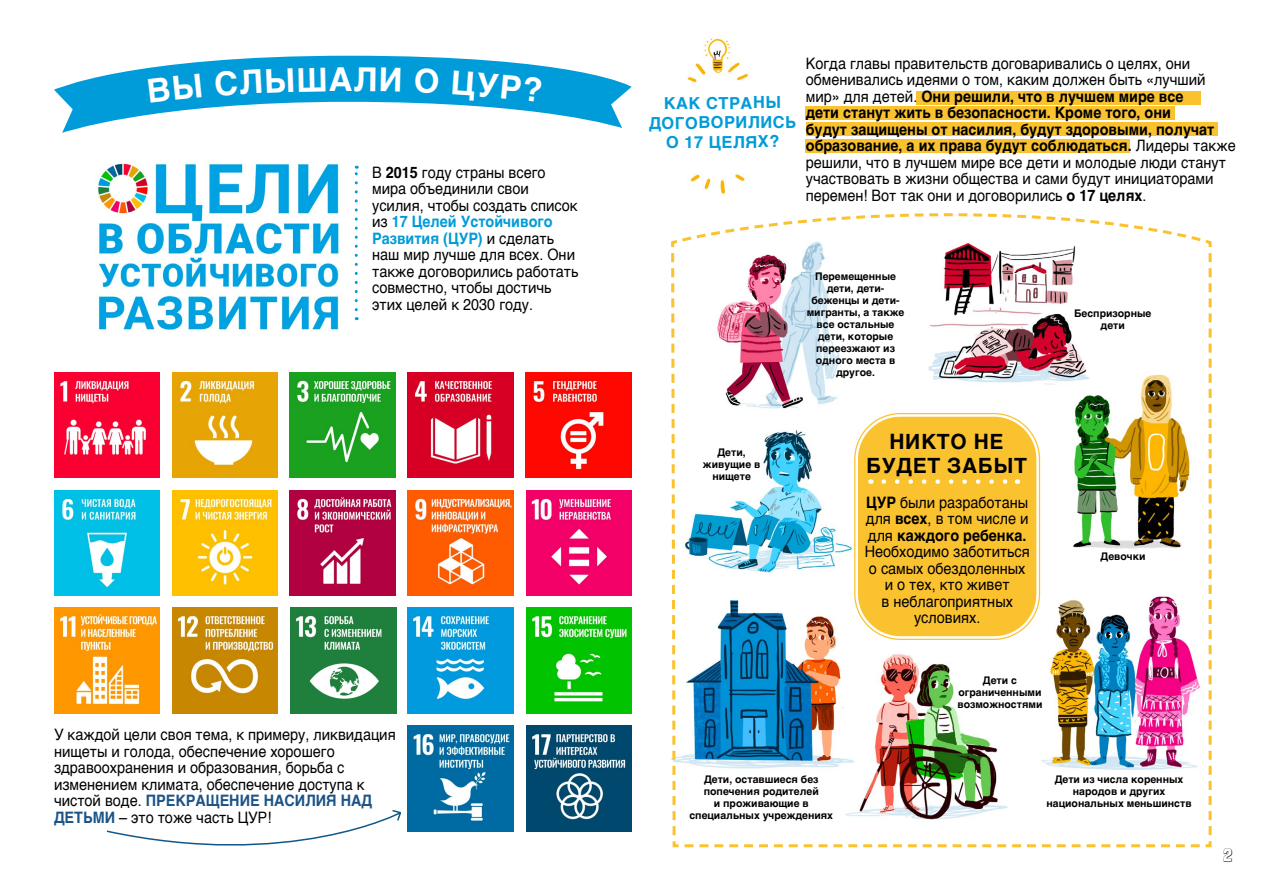
<style>
.page{position:relative;width:1263px;height:893px;background:#fff}
.page>*{position:absolute;margin:0;border:0;box-sizing:border-box;transform-origin:0 0}
.t1{font:700 33px "Helvetica";color:#fff}
.t2{font:700 21px/24px "Helvetica";letter-spacing:.03em;color:#000;text-align:center}
.t3{font:18px "Londrina Shadow";color:#000}
.t4{font:700 16.5px/19.5px "Helvetica";color:#009bd9;text-align:center}
.t5{font:15.75px/16.5px "Helvetica";color:#000;scale:.92 1}
.t6{font:700 10.5px/12px "Helvetica";color:#000;text-align:center}
.s1{font-weight:700}
.s2{font-weight:700;color:#009bd9}
.s3{font-weight:700;color:#1d5487}
</style>
<div class="page">
<svg style="left:355px;top:166px;width:3px;height:144px"></svg>
<svg style="left:806px;top:91px;width:411px;height:61px"></svg>
<svg style="left:106px;top:810px;width:295px;height:36px"></svg>
<img style="left:671px;top:213px;width:540px;height:625px">
<img style="left:98px;top:163px;width:241px;height:167px">
<img style="left:54px;top:372px;width:106px;height:106px">
<img style="left:54px;top:490px;width:106px;height:106px">
<img style="left:172px;top:372px;width:106px;height:106px">
<img style="left:172px;top:490px;width:106px;height:106px">
<img style="left:290px;top:372px;width:106px;height:106px">
<img style="left:290px;top:490px;width:106px;height:106px">
<img style="left:408px;top:372px;width:106px;height:106px">
<img style="left:408px;top:490px;width:106px;height:106px">
<img style="left:526px;top:490px;width:106px;height:106px">
<img style="left:526px;top:608px;width:106px;height:106px">
<img style="left:290px;top:608px;width:106px;height:106px">
<img style="left:408px;top:608px;width:106px;height:106px">
<img style="left:172px;top:608px;width:106px;height:106px">
<img style="left:54px;top:608px;width:106px;height:106px">
<img style="left:408px;top:725px;width:106px;height:106px">
<img style="left:526px;top:726px;width:106px;height:106px">
<img style="left:526px;top:372px;width:105px;height:106px">
<svg style="left:54px;top:56px;width:578px;height:77px"></svg>
<h1 class="t1" style="left:329px;top:59px;width:25px">А</h1>
<p class="t5" style="left:806px;top:56px;width:469px">Когда главы правительств договаривались о целях, они обменивались идеями о том, каким должен быть «лучший мир» для детей. <span class="s1">Они решили, что в лучшем мире все<br>дети станут жить в безопасности. Кроме того, они<br>будут защищены от насилия, будут здоровыми, получат образование, а их права будут соблюдаться.</span> Лидеры также решили, что в лучшем мире все дети и молодые люди станут участвовать в жизни общества и сами будут инициаторами перемен! Вот так они и договорились <span class="s1">о 17 целях</span>.</p>
<p class="t4" style="left:648px;top:96px;width:149px;rotate:-1deg">КАК СТРАНЫ<br>ДОГОВОРИЛИСЬ<br>О 17 ЦЕЛЯХ?</p>
<p class="t5" style="left:372px;top:164px;width:226px">В <span class="s1">2015</span> году страны всего мира объединили свои усилия, чтобы создать список из <span class="s2">17 Целей Устойчивого<br>Развития (ЦУР)</span> и сделать наш мир лучше для всех. Они также договорились работать совместно, чтобы достичь этих целей к 2030 году.</p>
<p class="t6" style="left:807px;top:271px;width:99px">Перемещенные дети, дети&shy;беженцы и дети&shy;мигранты, а также все остальные дети, которые переезжают из одного места в другое.</p>
<p class="t6" style="left:1074px;top:309px;width:79px">Беспризорные дети</p>
<p class="t5" style="left:54px;top:727px;width:373px">У каждой цели своя тема, к примеру, ликвидация нищеты и голода, обеспечение хорошего здравоохранения и образования, борьба с изменением климата, обеспечение доступа к чистой воде. <span class="s3">ПРЕКРАЩЕНИЕ НАСИЛИЯ НАД ДЕТЬМИ</span> – это тоже часть ЦУР!</p>
<p class="t6" style="left:703px;top:447px;width:59px">Дети, живущие в нищете</p>
<p class="t6" style="left:689px;top:774px;width:145px">Дети, оставшиеся без попечения родителей<br>и проживающие в специальных учреждениях</p>
<h2 class="t2" style="left:866px;top:432px;width:162px">НИКТО НЕ<br>БУДЕТ ЗАБЫТ</h2>
<p class="t5" style="left:865px;top:494px;width:181px;text-align:center"><span class="s1">ЦУР</span> были разработаны для <span class="s1">всех</span>, в том числе и для <span class="s1">каждого ребенка.<br></span>Необходимо заботиться о самых обездоленных и о тех, кто живет<br>в неблагоприятных условиях.</p>
<p class="t6" style="left:957px;top:676px;width:87px">Дети с ограниченными возможностями</p>
<p class="t6" style="left:1100px;top:552px;width:46px">Девочки</p>
<p class="t6" style="left:1046px;top:774px;width:147px">Дети из числа коренных народов и других национальных меньшинств</p>
<p class="t3" style="left:1223px;top:843px;width:11px">2</p>
</div>
